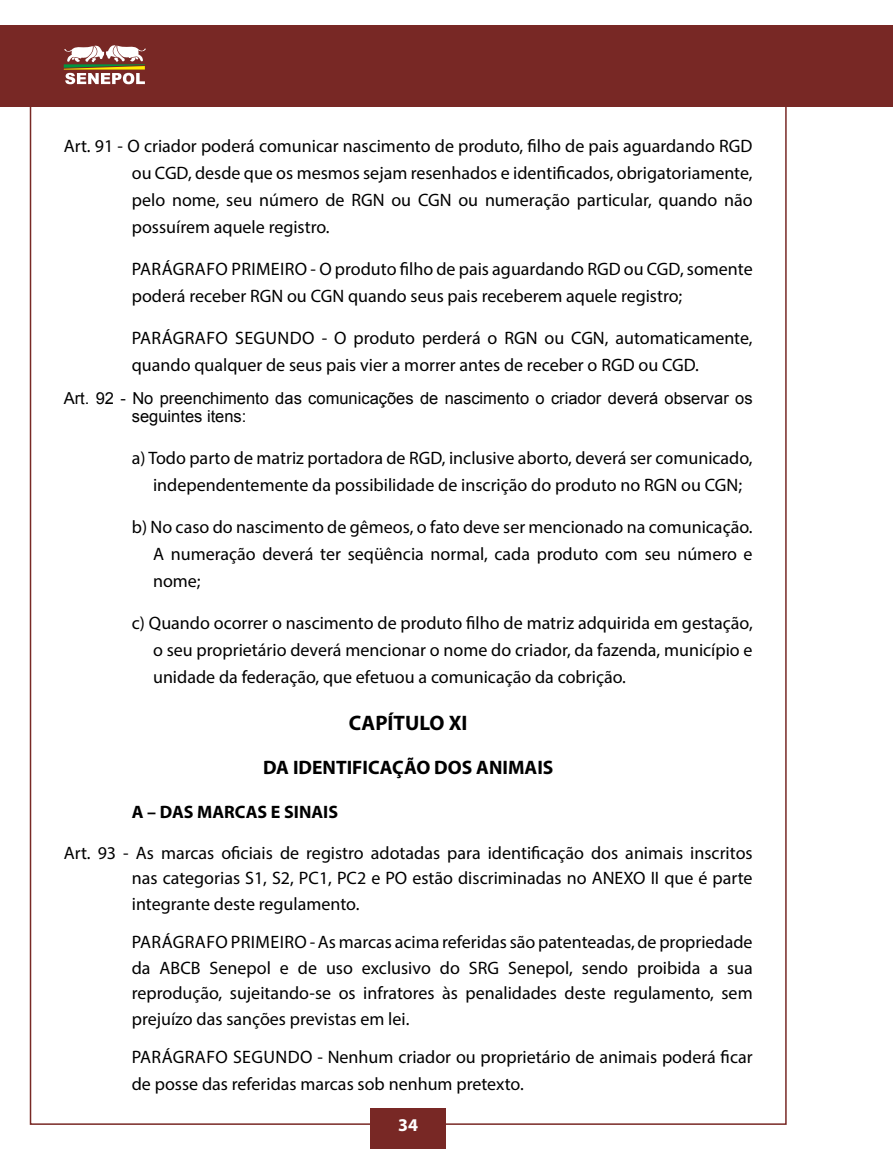
<style>
.page{position:relative;width:893px;height:1149px;background:#fff}
.page>*{position:absolute;margin:0;border:0;box-sizing:border-box;transform-origin:0 0}
.t1{font:700 21px "Myriad Pro";color:#000}
.t2{font:700 19.5px "Myriad Pro";color:#000}
.t3{font:18px/27px "Myriad Pro";color:#000;text-align:justify}
.t4{font:700 18px "Myriad Pro";color:#000}
.t5{font:700 18px "Myriad Pro";color:#fff}
.t6{font:16.5px/18px "Arial";color:#000}
</style>
<div class="page">
<div style="left:0;top:25px;width:893px;height:81px;background:#782825"></div>
<div style="left:370px;top:1108px;width:76px;height:40px;background:#782825"></div>
<svg style="left:64px;top:45px;width:82px;height:39px"></svg>
<p class="t3" style="left:132px;top:132px;width:622px;text-indent:-68px">Art. 91 - O criador poderá comunicar nascimento de produto, filho de pais aguardando RGD ou CGD, desde que os mesmos sejam resenhados e identificados, obrigatoriamente, pelo nome, seu número de RGN ou CGN ou numeração particular, quando não possuírem aquele registro.</p>
<p class="t3" style="left:132px;top:255px;width:21px">Parágrafo</p>
<p class="t3" style="left:231px;top:255px;width:11px">primeiro</p>
<p class="t3" style="left:132px;top:255px;width:622px;text-indent:179px">- O produto filho de pais aguardando RGD ou CGD, somente poderá receber RGN ou CGN quando seus pais receberem aquele registro;</p>
<p class="t3" style="left:132px;top:324px;width:21px">Parágrafo</p>
<p class="t3" style="left:235px;top:324px;width:13px">segundo</p>
<p class="t3" style="left:132px;top:324px;width:622px;text-indent:190px">- O produto perderá o RGN ou CGN, automaticamente, quando qualquer de seus pais vier a morrer antes de receber o RGD ou CGD.</p>
<p class="t6" style="left:132px;top:389px;width:622px;text-indent:-68px">Art. 92 - No preenchimento das comunicações de nascimento o criador deverá observar os seguintes itens:</p>
<p class="t3" style="left:132px;top:444px;width:622px;text-align:center">a) Todo parto de matriz portadora de RGD, inclusive aborto, deverá ser comunicado, independentemente da possibilidade de inscrição do produto no RGN ou CGN;</p>
<p class="t3" style="left:153px;top:513px;width:601px;text-indent:-21px">b) No caso do nascimento de gêmeos, o fato deve ser mencionado na comunicação.<br>A numeração deverá ter seqüência normal, cada produto com seu número e nome;</p>
<p class="t3" style="left:153px;top:609px;width:601px;text-indent:-21px">c) Quando ocorrer o nascimento de produto filho de matriz adquirida em gestação, o seu proprietário deverá mencionar o nome do criador, da fazenda, município e unidade da federação, que efetuou a comunicação da cobrição.</p>
<p class="t1" style="left:349px;top:708px;width:120px">CAPÍTULO XI</p>
<p class="t2" style="left:263px;top:754px;width:292px">DA IDENTIFICAÇÃO DOS ANIMAIS</p>
<p class="t4" style="left:132px;top:800px;width:208px">A – DAS MARCAS E SINAIS</p>
<p class="t3" style="left:132px;top:839px;width:622px;line-height:25.5px;text-indent:-68px">Art. 93 - As marcas oficiais de registro adotadas para identificação dos animais inscritos nas categorias S1, S2, PC1, PC2 e PO estão discriminadas no ANEXO II que é parte integrante deste regulamento.</p>
<p class="t3" style="left:132px;top:928px;width:21px">Parágrafo</p>
<p class="t3" style="left:231px;top:928px;width:11px">primeiro</p>
<p class="t3" style="left:132px;top:928px;width:622px;line-height:25.5px;text-indent:178px">- As marcas acima referidas são patenteadas, de propriedade da ABCB Senepol e de uso exclusivo do SRG Senepol, sendo proibida a sua reprodução, sujeitando-se os infratores às penalidades deste regulamento, sem prejuízo das sanções previstas em lei.</p>
<p class="t3" style="left:132px;top:1042px;width:21px">Parágrafo</p>
<p class="t3" style="left:233px;top:1042px;width:13px">segundo</p>
<p class="t3" style="left:132px;top:1042px;width:622px;text-indent:186px">- Nenhum criador ou proprietário de animais poderá ficar de posse das referidas marcas sob nenhum pretexto.</p>
<p class="t5" style="left:398px;top:1113px;width:21px">34</p>
</div>
